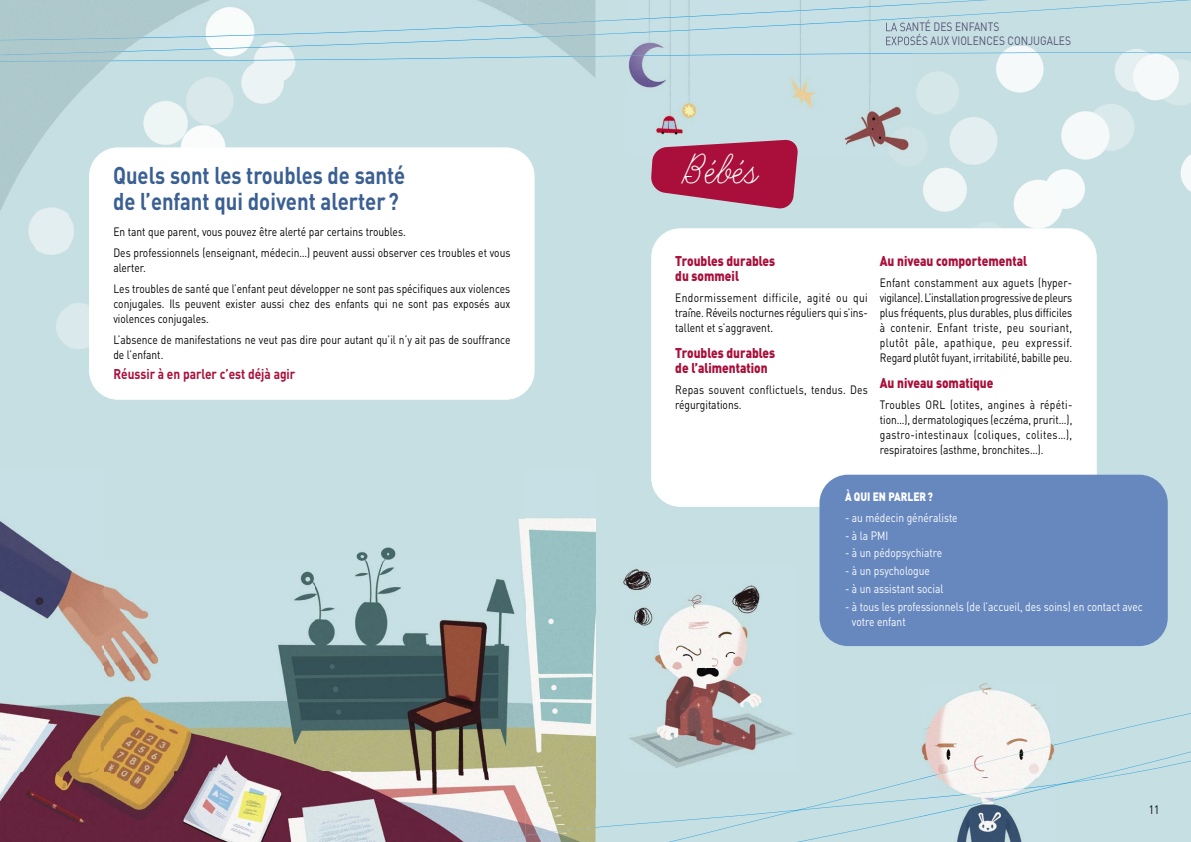
<style>
.page{position:relative;width:1191px;height:842px;background:#fff}
.page>*{position:absolute;margin:0;border:0;box-sizing:border-box;transform-origin:0 0}
.t1{font:32px "Abc Cursive";color:#fff;scale:.96 1}
.t2{font:700 24px/26px "DIN";color:#3a5f93;scale:.84 1}
.t3{font:900 14px/15px "DIN";color:#a90f3a;scale:.85 1}
.t4{font:700 14px "DIN";color:#a90f3a;scale:.85 1}
.t5{font:12px/15px "DIN";color:#000;scale:.85 1}
.t6{font:12px/15px "DIN";color:#fff;scale:.85 1}
.t7{font:12px/15px "DIN";letter-spacing:.02em;color:#000;scale:.85 1}
.t8{font:12px/14px "DIN";color:#545174;scale:.85 1}
.t9{font:900 12px "DIN";color:#fff;scale:.85 1}
</style>
<div class="page">
<div style="left:595px;top:64px;width:35px;height:639px;background:#c6dfe2"></div>
<img style="left:911px;top:64px;width:244px;height:637px">
<img style="left:1155px;top:64px;width:36px;height:639px">
<img style="left:910px;top:701px;width:10px;height:2px">
<svg style="left:595px;top:0;width:596px;height:64px;fill:#c6dfe2"></svg>
<div style="left:595px;top:703px;width:596px;height:139px;background:#c6dfe2"></div>
<img style="left:0;top:105px;width:70px;height:87px">
<img style="left:0;top:470px;width:595px;height:372px">
<img style="left:153px;top:0;width:374px;height:21px">
<img style="left:136px;top:21px;width:214px;height:11px">
<img style="left:70px;top:62px;width:280px;height:98px">
<div style="left:490px;top:60px;width:105px;height:410px;background:#c6dfe2"></div>
<img style="left:35px;top:132px;width:35px;height:338px">
<div style="left:0;top:192px;width:35px;height:278px;background:#c6dfe2"></div>
<svg style="left:33px;top:805px;width:9px;height:9px"></svg>
<img style="left:0;top:32px;width:350px;height:30px">
<img style="left:350px;top:21px;width:245px;height:39px">
<img style="left:475px;top:827px;width:120px;height:15px">
<img style="left:626px;top:0;width:285px;height:157px">
<img style="left:626px;top:6px;width:254px;height:50px">
<img style="left:879px;top:4px;width:32px;height:50px">
<img style="left:886px;top:20px;width:25px;height:11px">
<img style="left:886px;top:34px;width:25px;height:11px">
<img style="left:621px;top:567px;width:176px;height:204px">
<img style="left:920px;top:682px;width:136px;height:160px">
<img style="left:920px;top:744px;width:136px;height:73px">
<svg style="left:651px;top:228px;width:445px;height:279px"></svg>
<div style="left:819px;top:475px;width:348px;height:171px;background:#6788bf;border-radius:28px"></div>
<svg style="left:89px;top:147px;width:445px;height:253px"></svg>
<svg style="left:650px;top:139px;width:148px;height:70px"></svg>
<p class="t8" style="left:885px;top:20px;width:220px">LA SANTÉ DES ENFANTS<br>EXPOSÉS AUX VIOLENCES CONJUGALES</p>
<h2 class="t2" style="left:113px;top:161px;width:349px">Quels sont les troubles de santé de l’enfant qui doivent alerter ?</h2>
<h1 class="t1" style="left:680px;top:148px;width:82px">Bébés</h1>
<p class="t5" style="left:113px;top:222px;width:468px;line-height:20.7px">En tant que parent, vous pouvez être alerté par certains troubles.<br>Des professionnels (enseignant, médecin…) peuvent aussi observer ces troubles et vous</p>
<p class="t5" style="left:113px;top:257px;width:468px;line-height:20.7px">alerter.<br>Les troubles de santé que l’enfant peut développer ne sont pas spécifiques aux violences</p>
<p class="t5" style="left:113px;top:296px;width:468px">conjugales. Ils peuvent exister aussi chez des enfants qui ne sont pas exposés aux violences conjugales.</p>
<p class="t5" style="left:113px;top:331px;width:468px">L’absence de manifestations ne veut pas dire pour autant qu’il n’y ait pas de souffrance de l’enfant.</p>
<p class="t4" style="left:113px;top:365px;width:215px">Réussir à en parler c’est déjà agir</p>
<p class="t3" style="left:675px;top:253px;width:119px">Troubles durables du sommeil</p>
<p class="t5" style="left:675px;top:290px;width:228px;text-align:justify">Endormissement difficile, agité ou qui traîne. Réveils nocturnes réguliers qui s’ins&shy;tallent et s’aggravent.</p>
<p class="t3" style="left:675px;top:345px;width:119px">Troubles durables de l’alimentation</p>
<p class="t7" style="left:675px;top:382px;width:228px">Repas souvent conflictuels, tendus. Des régurgitations.</p>
<p class="t3" style="left:879px;top:253px;width:175px">Au niveau comportemental</p>
<p class="t5" style="left:879px;top:275px;width:228px;text-align:justify">Enfant constamment aux aguets (hyper&shy;vigilance). L’installation progressive de pleurs plus fréquents, plus durables, plus difficiles à contenir. Enfant triste, peu souriant, plutôt pâle, apathique, peu expressif.<br>Regard plutôt fuyant, irritabilité, babille peu.</p>
<p class="t3" style="left:879px;top:375px;width:135px">Au niveau somatique</p>
<p class="t5" style="left:879px;top:397px;width:228px;text-align:justify">Troubles ORL (otites, angines à répéti&shy;tion…), dermatologiques (eczéma, prurit…), gastro-intestinaux (coliques, colites…), respiratoires (asthme, bronchites…).</p>
<p class="t9" style="left:845px;top:489px;width:105px">À QUI EN PARLER ?</p>
<p class="t6" style="left:845px;top:510px;width:134px">- au médecin généraliste</p>
<p class="t6" style="left:845px;top:528px;width:52px">- à la PMI</p>
<p class="t6" style="left:845px;top:545px;width:116px">- à un pédopsychiatre</p>
<p class="t6" style="left:845px;top:563px;width:101px">- à un psychologue</p>
<p class="t6" style="left:845px;top:581px;width:117px">- à un assistant social</p>
<p class="t6" style="left:852px;top:599px;width:344px;text-indent:-7px">- à tous les professionnels (de l’accueil, des soins) en contact avec votre enfant</p>
<p class="t5" style="left:1148px;top:802px;width:14px">11</p>
</div>
